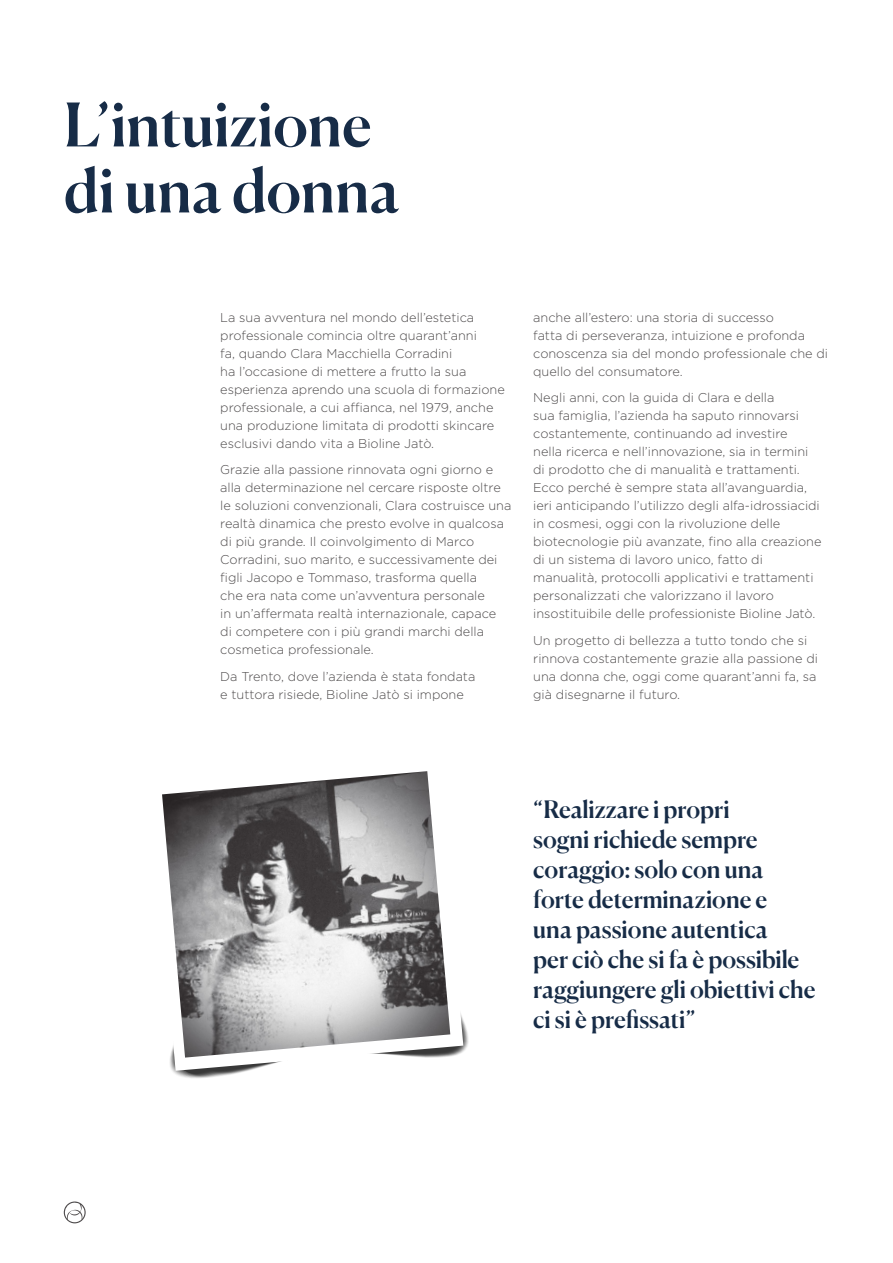
<style>
.page{position:relative;width:893px;height:1263px;background:#fff}
.page>*{position:absolute;margin:0;border:0;box-sizing:border-box;transform-origin:0 0}
.t1{font:500 60px/66px "Canela";color:#172c47}
.t2{font:500 24px/30px "Canela";letter-spacing:-.005em;color:#172c47}
.t3{font:300 12.75px/18px "Gotham";color:#4e4b4c}
</style>
<div class="page">
<svg style="left:173px;top:1020px;width:292px;height:56px"></svg>
<svg style="left:170px;top:1013px;width:293px;height:58px"></svg>
<img style="left:162px;top:771px;width:288px;height:286px">
<svg style="left:64px;top:1201px;width:22px;height:22px"></svg>
<h1 class="t1" style="left:64px;top:87px;width:337px">L’intuizione di una donna</h1>
<p class="t3" style="left:220px;top:308px;width:286px">La sua avventura nel mondo dell’estetica professionale comincia oltre quarant’anni<br>fa, quando Clara Macchiella Corradini<br>ha l’occasione di mettere a frutto la sua esperienza aprendo una scuola di formazione professionale, a cui affianca, nel 1979, anche una produzione limitata di prodotti skincare esclusivi dando vita a Bioline Jatò.</p>
<p class="t3" style="left:220px;top:460px;width:293px">Grazie alla passione rinnovata ogni giorno e alla determinazione nel cercare risposte oltre le soluzioni convenzionali, Clara costruisce una realtà dinamica che presto evolve in qualcosa di più grande. Il coinvolgimento di Marco Corradini, suo marito, e successivamente dei figli Jacopo e Tommaso, trasforma quella<br>che era nata come un’avventura personale<br>in un’affermata realtà internazionale, capace<br>di competere con i più grandi marchi della cosmetica professionale.</p>
<p class="t3" style="left:220px;top:667px;width:257px">Da Trento, dove l’azienda è stata fondata e tuttora risiede, Bioline Jatò si impone</p>
<p class="t3" style="left:533px;top:308px;width:296px">anche all’estero: una storia di successo<br>fatta di perseveranza, intuizione e profonda conoscenza sia del mondo professionale che di quello del consumatore.</p>
<p class="t3" style="left:533px;top:388px;width:290px">Negli anni, con la guida di Clara e della<br>sua famiglia, l’azienda ha saputo rinnovarsi costantemente, continuando ad investire<br>nella ricerca e nell’innovazione, sia in termini di prodotto che di manualità e trattamenti.<br>Ecco perché è sempre stata all’avanguardia, ieri anticipando l’utilizzo degli alfa-idrossiacidi in cosmesi, oggi con la rivoluzione delle biotecnologie più avanzate, fino alla creazione di un sistema di lavoro unico, fatto di manualità, protocolli applicativi e trattamenti personalizzati che valorizzano il lavoro insostituibile delle professioniste Bioline Jatò.</p>
<p class="t3" style="left:533px;top:631px;width:286px">Un progetto di bellezza a tutto tondo che si rinnova costantemente grazie alla passione di una donna che, oggi come quarant’anni fa, sa già disegnarne il futuro.</p>
<h2 class="t2" style="left:533px;top:792px;width:284px">“Realizzare i propri<br>sogni richiede sempre coraggio: solo con una forte determinazione e<br>una passione autentica<br>per ciò che si fa è possibile raggiungere gli obiettivi che ci si è prefissati”</h2>
</div>
